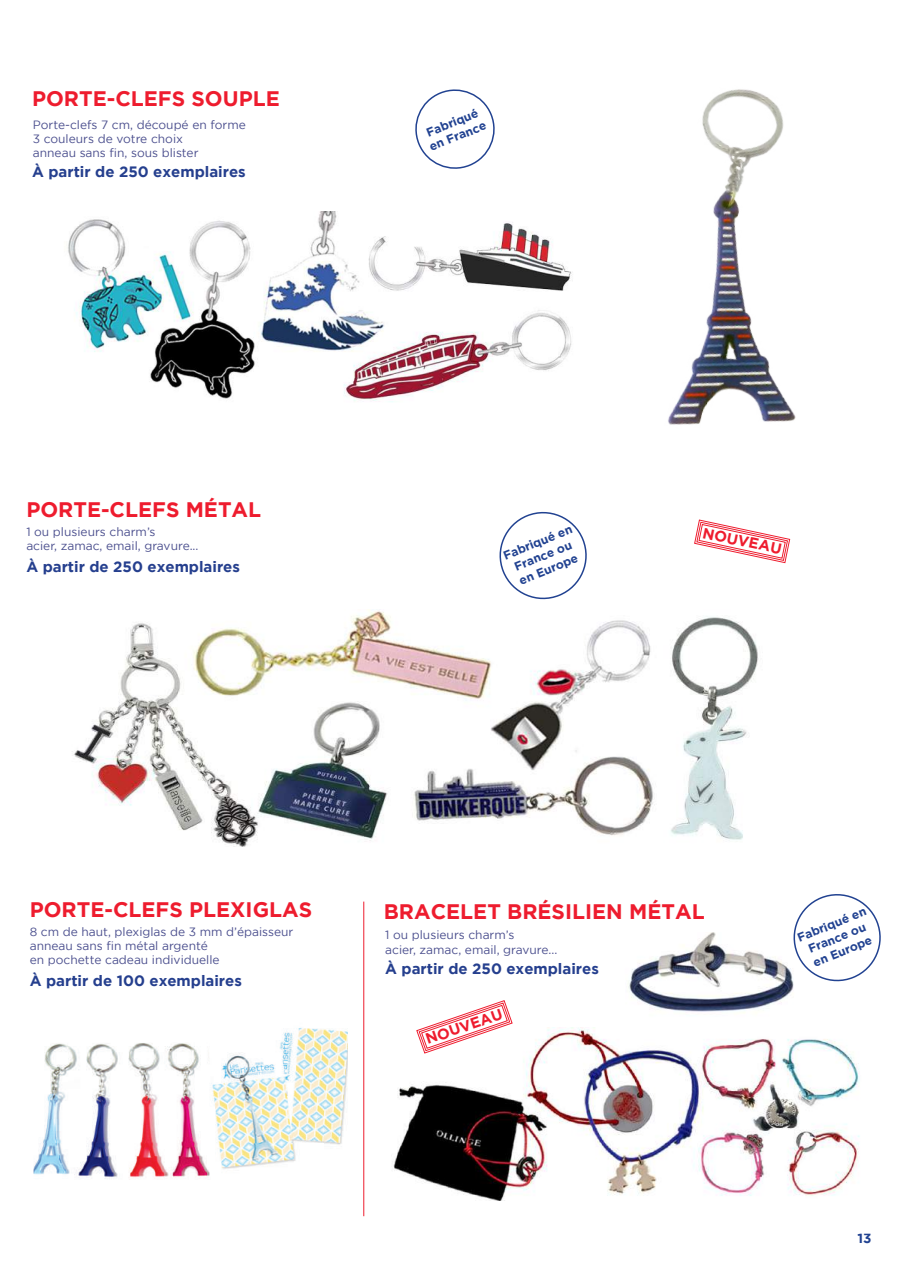
<style>
.page{position:relative;width:910px;height:1280px;background:#fff}
.page>*{position:absolute;margin:0;border:0;box-sizing:border-box;transform-origin:0 0}
.t1{font:700 21px "Gotham";color:#ee1c2e}
.t2{font:700 15px "Gotham";color:#253f8e}
.t3{font:700 15px "Gotham";color:#ee1c2e}
.t4{font:700 13.5px "Gotham";color:#214291}
.t5{font:12px/14.4px "Gotham";color:#4b4f8e}
.t6{font:700 12px/14.4px "Gotham";color:#214291;text-align:center}
</style>
<div class="page">
<img style="left:668px;top:89px;width:128px;height:336px">
<img style="left:72px;top:609px;width:686px;height:237px">
<img style="left:628px;top:932px;width:166px;height:81px">
<img style="left:393px;top:1028px;width:467px;height:173px">
<img style="left:68px;top:212px;width:504px;height:190px">
<svg style="left:415px;top:89px;width:80px;height:80px"></svg>
<svg style="left:499px;top:511px;width:88px;height:89px"></svg>
<img style="left:34px;top:1043px;width:175px;height:136px">
<img style="left:209px;top:1027px;width:139px;height:149px">
<svg style="left:788px;top:894px;width:93px;height:92px"></svg>
<hr style="left:363px;top:901px;width:1px;height:315px;background:#ee1c2e">
<svg style="left:694px;top:519px;width:96px;height:44px"></svg>
<svg style="left:416px;top:1000px;width:97px;height:54px"></svg>
<h1 class="t1" style="left:32px;top:87px;width:249px">PORTE-CLEFS SOUPLE</h1>
<p class="t5" style="left:33px;top:117px;width:214px">Porte-clefs 7 cm, découpé en forme<br>3 couleurs de votre choix<br>anneau sans fin, sous blister</p>
<p class="t2" style="left:32px;top:163px;width:215px">À partir de 250 exemplaires</p>
<p class="t6" style="left:422px;top:127px;width:62px;text-align:left;rotate:-22deg">Fabriqué en France</p>
<h1 class="t1" style="left:26px;top:497px;width:236px">PORTE-CLEFS MÉTAL</h1>
<p class="t5" style="left:26px;top:524px;width:174px">1 ou plusieurs charm’s<br>acier, zamac, email, gravure...</p>
<p class="t2" style="left:26px;top:558px;width:215px">À partir de 250 exemplaires</p>
<p class="t6" style="left:501px;top:549px;width:75px;rotate:-22deg">Fabriqué en<br>France ou en Europe</p>
<p class="t3" style="left:705px;top:524px;width:82px;rotate:12deg">NOUVEAU</p>
<h1 class="t1" style="left:30px;top:898px;width:284px">PORTE-CLEFS PLEXIGLAS</h1>
<p class="t5" style="left:30px;top:924px;width:265px">8 cm de haut, plexiglas de 3 mm d’épaisseur anneau sans fin métal argenté<br>en pochette cadeau individuelle</p>
<p class="t2" style="left:30px;top:972px;width:214px">À partir de 100 exemplaires</p>
<h1 class="t1" style="left:384px;top:899px;width:322px">BRACELET BRÉSILIEN MÉTAL</h1>
<p class="t5" style="left:385px;top:928px;width:174px">1 ou plusieurs charm’s<br>acier, zamac, email, gravure...</p>
<p class="t2" style="left:385px;top:960px;width:215px">À partir de 250 exemplaires</p>
<p class="t3" style="left:423px;top:1031px;width:82px;rotate:-19deg">NOUVEAU</p>
<p class="t6" style="left:795px;top:931px;width:75px;rotate:-22deg">Fabriqué en<br>France ou en Europe</p>
<p class="t4" style="left:857px;top:1231px;width:16px">13</p>
</div>
